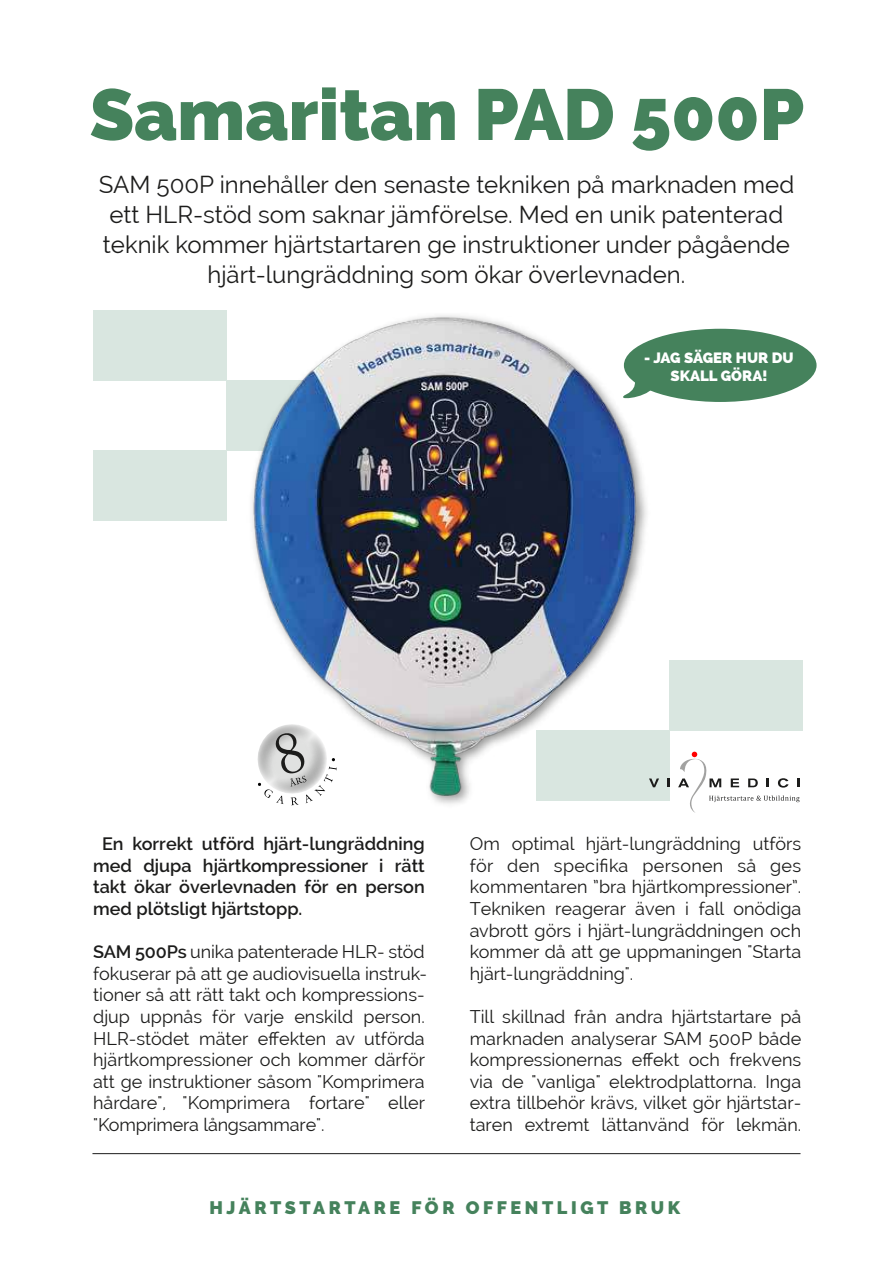
<style>
.page{position:relative;width:893px;height:1263px;background:#fff}
.page>*{position:absolute;margin:0;border:0;box-sizing:border-box;transform-origin:0 0}
.t1{font:800 72px "Raleway";color:#45825c}
.t2{font:24px/30px "Raleway";color:#1c1c1b;text-align:center}
.t3{font:18px/21.6px "Raleway";color:#1c1c1b;text-align:justify}
.t4{font:600 18px/21.6px "Raleway";color:#1c1c1b;text-align:justify}
.t5{font:900 18px "Raleway";letter-spacing:.2em;color:#45825c}
.t6{font:800 15px/18px "Raleway";color:#fff;text-align:center}
.s1{font-weight:600}
</style>
<div class="page">
<div style="left:226px;top:380px;width:134px;height:70px;background:#d9e6e0"></div>
<div style="left:93px;top:310px;width:133px;height:70px;background:#d9e6e0"></div>
<div style="left:93px;top:450px;width:133px;height:71px;background:#d9e6e0"></div>
<img style="left:238px;top:315px;width:417px;height:489px">
<div style="left:670px;top:660px;width:133px;height:70px;background:#d9e6e0"></div>
<div style="left:536px;top:730px;width:134px;height:70px;background:#d9e6e0"></div>
<div style="left:624px;top:329px;width:192px;height:73px;background:#45825c;border-radius:50%"></div>
<svg style="left:612px;top:375px;width:48px;height:26px"></svg>
<svg style="left:649px;top:778px;width:10px;height:9px"></svg>
<svg style="left:667px;top:778px;width:3px;height:9px"></svg>
<svg style="left:678px;top:752px;width:122px;height:61px"></svg>
<hr style="left:92px;top:1153px;width:708px;height:1px;background:#1c1c1b">
<svg style="left:238px;top:698px;width:116px;height:108px"></svg>
<h1 class="t1" style="left:90px;top:75px;width:716px">Samaritan PAD 500P</h1>
<h2 class="t2" style="left:99px;top:170px;width:697px">SAM 500P innehåller den senaste tekniken på marknaden med ett HLR-stöd som saknar jämförelse. Med en unik patenterad teknik kommer hjärtstartaren ge instruktioner under pågående hjärt-lungräddning som ökar överlevnaden.</h2>
<p class="t6" style="left:644px;top:348px;width:151px">- JAG SÄGER HUR DU<br>SKALL GÖRA!</p>
<p class="t4" style="left:93px;top:833px;width:333px;text-indent:9px">En korrekt utförd hjärt-lungräddning med djupa hjärtkompressioner i rätt takt ökar överlevnaden för en person med plötsligt hjärtstopp.</p>
<p class="t3" style="left:93px;top:941px;width:335px;text-align:left"><span class="s1">SAM 500Ps</span> unika patenterade HLR- stöd fokuserar på att ge audiovisuella instruk&shy;tioner så att rätt takt och kompressions&shy;djup uppnås för varje enskild person.<br>HLR-stödet mäter effekten av utförda hjärtkompressioner och kommer därför att ge instruktioner såsom "Komprimera hårdare", "Komprimera fortare" eller "Komprimera långsammare".</p>
<p class="t3" style="left:470px;top:833px;width:333px">Om optimal hjärt-lungräddning utförs för den specifika personen så ges kommentaren ”bra hjärtkompressioner”.<br>Tekniken reagerar även i fall onödiga avbrott görs i hjärt-lungräddningen och kommer då att ge uppmaningen "Starta hjärt-lungräddning".</p>
<p class="t3" style="left:470px;top:1006px;width:333px">Till skillnad från andra hjärtstartare på marknaden analyserar SAM 500P både kompressionernas effekt och frekvens via de "vanliga" elektrodplattorna. Inga extra tillbehör krävs, vilket gör hjärtstar&shy;taren extremt lättanvänd för lekmän.</p>
<p class="t5" style="left:209px;top:1198px;width:472px">HJÄRTSTARTARE FÖR OFFENTLIGT BRUK</p>
</div>
